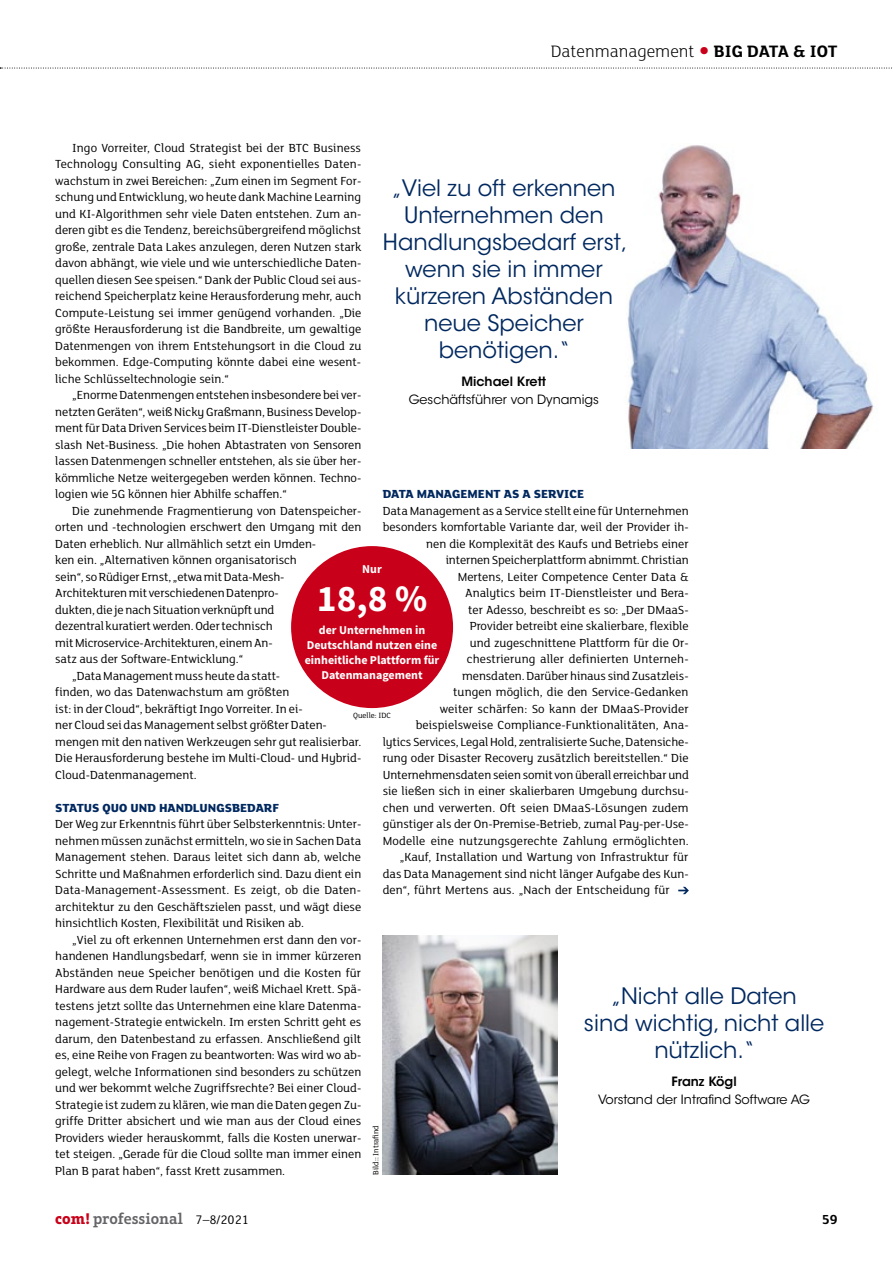
<style>
.page{position:relative;width:893px;height:1263px;background:#fff}
.page>*{position:absolute;margin:0;border:0;box-sizing:border-box;transform-origin:0 0}
._00_Zahl_in_Kugel{font:700 37.5px "Source Sans Pro";color:#fff}
.t1{font:22.5px/27px "ITC Avant Garde Std";color:#00285f;text-align:center}
._00_Rubrik{font:300 18px "FS Lola";color:#000}
._00_Fuss{font:600 15.75px "Aptifer Slab LT Pro";color:#646467}
._00_Seitenzahl{font:700 14.25px "FS Lola";color:#000}
._04_Lauftext{font:12.75px/16.5px "FS Lola";color:#000}
._04_Lauftext_ohne_Ei{font:12.75px/16.5px "FS Lola";color:#000}
.t2{font:12.75px/18px "ITC Avant Garde Std";color:#000;text-align:center}
._07_Zwiti{font:800 12.75px "FS Lola";color:#00285f}
._00_Text_in_Kugel{font:700 12px/15px "Source Sans Pro";color:#fff;text-align:center}
._00_Credit{font:8.25px "FS Lola";color:#000}
.s1{font-weight:700;font-size:30px;color:#c90019}
.s2{font-weight:700}
.s3{font-weight:600}
.s4{font-weight:700;color:#c90019}
.s5{font-family:"FS Lola";font-weight:400;font-size:13.5px;color:#000}
</style>
<div class="page">
<div style="left:291px;top:546px;width:162px;height:162px;background:#c90019;border-radius:50%"></div>
<img style="left:383px;top:936px;width:175px;height:239px">
<img style="left:626px;top:145px;width:248px;height:304px">
<svg style="left:678px;top:887px;width:11px;height:7px"></svg>
<svg style="left:0;top:68px;width:892px;height:1px"></svg>
<p class="_00_Rubrik" style="left:551px;top:39px;width:288px">Datenmanagement <span class="s1">•</span> <span class="s2">BIG DATA &amp; IOT</span></p>
<p class="_04_Lauftext" style="left:55px;top:139px;width:308px;text-indent:17px">Ingo Vorreiter, Cloud Strategist bei der BTC Business Technology Consulting AG, sieht exponentielles Daten&shy;wachstum in zwei Bereichen: „Zum einen im Segment For&shy;schung und Entwicklung, wo heute dank Machine Learning und KI-Algorithmen sehr viele Daten entstehen. Zum an&shy;deren gibt es die Tendenz, bereichsübergreifend möglichst große, zentrale Data Lakes anzulegen, deren Nutzen stark davon abhängt, wie viele und wie unterschiedliche Daten&shy;quellen diesen See speisen.“ Dank der Public Cloud sei aus&shy;reichend Speicherplatz keine Herausforderung mehr, auch Compute-Leistung sei immer genügend vorhanden. „Die größte Herausforderung ist die Bandbreite, um gewaltige Datenmengen von ihrem Entstehungsort in die Cloud zu bekommen. Edge-Computing könnte dabei eine wesent&shy;liche Schlüsseltechnologie sein.“</p>
<p class="_04_Lauftext" style="left:55px;top:386px;width:308px;text-align:justify;text-indent:17px">„Enorme Datenmengen entstehen insbesondere bei ver&shy;netzten Geräten“, weiß Nicky Graßmann, Business Develop&shy;ment für Data Driven Services beim IT-Dienstleister Double&shy;slash Net-Business. „Die hohen Abtastraten von Sensoren lassen Datenmengen schneller entstehen, als sie über her&shy;kömmliche Netze weitergegeben werden können. Techno&shy;logien wie 5G können hier Abhilfe schaffen.“</p>
<p class="_04_Lauftext" style="left:55px;top:502px;width:308px;text-indent:17px">Die zunehmende Fragmentierung von Datenspeicher&shy;orten und -technologien erschwert den Umgang mit den Daten erheblich. Nur allmählich setzt ein Umden-<br>ken ein. „Alternativen können organisatorisch<br>sein“, so Rüdiger Ernst, „etwa mit Data-Mesh-<br>Architekturen mit verschiedenen Datenpro-<br>dukten, die je nach Situation verknüpft und<br>dezentral kuratiert werden. Oder technisch<br>mit Microservice-Architekturen, einem An-<br>satz aus der Software-Entwicklung.“</p>
<p class="_04_Lauftext" style="left:55px;top:667px;width:308px;text-indent:17px">„Data Management muss heute da statt-<br>finden, wo das Datenwachstum am größten<br>ist: in der Cloud“, bekräftigt Ingo Vorreiter. In ei-<br>ner Cloud sei das Management selbst größter Daten&shy;mengen mit den nativen Werkzeugen sehr gut realisierbar.<br>Die Herausforderung bestehe im Multi-Cloud- und Hybrid-Cloud-Datenmanagement.</p>
<p class="_07_Zwiti" style="left:55px;top:799px;width:225px">STATUS QUO UND HANDLUNGSBEDARF</p>
<p class="_04_Lauftext_ohne_Ei" style="left:55px;top:815px;width:308px">Der Weg zur Erkenntnis führt über Selbsterkenntnis: Unter&shy;nehmen müssen zunächst ermitteln, wo sie in Sachen Data Management stehen. Daraus leitet sich dann ab, welche Schritte und Maßnahmen erforderlich sind. Dazu dient ein Data-Management-Assessment. Es zeigt, ob die Daten&shy;architektur zu den Geschäftszielen passt, und wägt diese hinsichtlich Kosten, Flexibilität und Risiken ab.</p>
<p class="_04_Lauftext" style="left:55px;top:931px;width:308px;text-align:justify;text-indent:17px">„Viel zu oft erkennen Unternehmen erst dann den vor&shy;handenen Handlungsbedarf, wenn sie in immer kürzeren Abständen neue Speicher benötigen und die Kosten für Hardware aus dem Ruder laufen“, weiß Michael Krett. Spä&shy;testens jetzt sollte das Unternehmen eine klare Datenma&shy;nagement-Strategie entwickeln. Im ersten Schritt geht es darum, den Datenbestand zu erfassen. Anschließend gilt es, eine Reihe von Fragen zu beantworten: Was wird wo ab&shy;gelegt, welche Informationen sind besonders zu schützen und wer bekommt welche Zugriffsrechte? Bei einer Cloud-Strategie ist zudem zu klären, wie man die Daten gegen Zu&shy;griffe Dritter absichert und wie man aus der Cloud eines Providers wieder herauskommt, falls die Kosten unerwar&shy;tet steigen. „Gerade für die Cloud sollte man immer einen Plan B parat haben“, fasst Krett zusammen.</p>
<p class="t1" style="left:383px;top:174px;width:246px">„Viel zu oft erkennen<br>Unternehmen den<br>Handlungsbedarf erst, wenn sie in immer kürzeren Abständen neue Speicher benötigen.“</p>
<p class="t2" style="left:409px;top:372px;width:192px"><span class="s3">Michael Krett<br></span>Geschäftsführer von Dynamigs</p>
<p class="_07_Zwiti" style="left:383px;top:485px;width:203px">DATA MANAGEMENT AS A SERVICE</p>
<p class="_04_Lauftext_ohne_Ei" style="left:383px;top:502px;width:308px;text-align:right">Data Management as a Service stellt eine für Unternehmen besonders komfortable Variante dar, weil der Provider ih&shy;nen die Komplexität des Kaufs und Betriebs einer internen Speicherplattform abnimmt. Christian<br>Mertens, Leiter Competence Center Data &amp;<br>Analytics beim IT-Dienstleister und Bera-<br>ter Adesso, beschreibt es so: „Der DMaaS-<br>Provider betreibt eine skalierbare, flexible<br>und zugeschnittene Plattform für die Or-<br>chestrierung aller definierten Unterneh-<br>mensdaten. Darüber hinaus sind Zusatzleis-<br>tungen möglich, die den Service-Gedanken<br>weiter schärfen: So kann der DMaaS-Provider beispielsweise Compliance-Funktionalitäten, Ana-<br>lytics Services, Legal Hold, zentralisierte Suche, Datensiche&shy;rung oder Disaster Recovery zusätzlich bereitstellen.“ Die Unternehmensdaten seien somit von überall erreichbar und sie ließen sich in einer skalierbaren Umgebung durchsu&shy;chen und verwerten. Oft seien DMaaS-Lösungen zudem günstiger als der On-Premise-Betrieb, zumal Pay-per-Use-Modelle eine nutzungsgerechte Zahlung ermöglichten.</p>
<p class="_04_Lauftext" style="left:383px;top:848px;width:307px;text-align:justify;text-indent:17px">„Kauf, Installation und Wartung von Infrastruktur für das Data Management sind nicht länger Aufgabe des Kun&shy;den“, führt Mertens aus. „Nach der Entscheidung für</p>
<p class="_00_Text_in_Kugel" style="left:362px;top:561px;width:21px">Nur</p>
<p class="_00_Zahl_in_Kugel" style="left:317px;top:573px;width:112px">18,8 %</p>
<p class="_00_Text_in_Kugel" style="left:305px;top:622px;width:136px">der Unternehmen in<br>Deutschland nutzen eine einheitliche Plattform für<br>Datenmanagement</p>
<p class="_00_Credit" style="left:353px;top:710px;width:39px">Quelle: IDC</p>
<p class="t1" style="left:584px;top:982px;width:242px">„Nicht alle Daten<br>sind wichtig, nicht alle nützlich.“</p>
<p class="t2" style="left:598px;top:1072px;width:213px"><span class="s3">Franz Kögl<br></span>Vorstand der Intrafind Software AG</p>
<p class="_00_Credit" style="left:370px;top:1175px;width:51px;rotate:-90deg">Bild:: Intrafind</p>
<p class="_00_Fuss" style="left:55px;top:1209px;width:195px"><span class="s4">com!</span> professional <span class="s5">7–8/2021</span></p>
<p class="_00_Seitenzahl" style="left:822px;top:1210px;width:17px">59</p>
</div>
